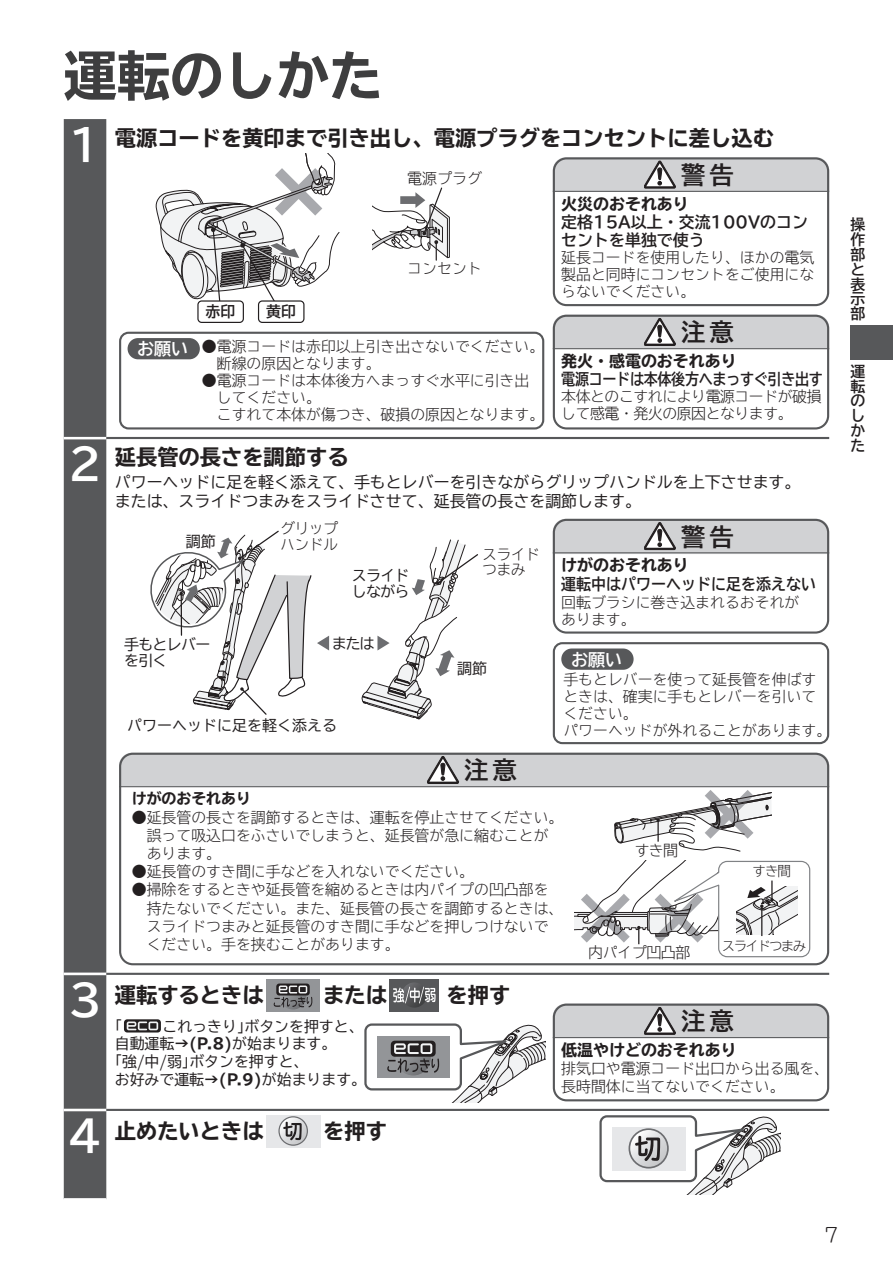
<style>
.page{position:relative;width:893px;height:1263px;background:#fff}
.page>*{position:absolute;margin:0;border:0;box-sizing:border-box;transform-origin:0 0}
.t1{font:700 expanded 53.1px "TBUD Go Std";color:#3e3e3f}
.t2{font:24.3px "TBUD Go Std Bold 90 pv RKSJ H";letter-spacing:.175em;color:#231f20}
.t3{font:700 expanded 21.3px "TBUD Go Std";color:#231f20}
.t4{font:300 19.2px "TBUDR Go Std Super";color:#231f20}
.t5{font:700 16.95px "TBUD Go Std";color:#fff}
.t6{font:15.9px/19.2px "TBUD Go Std";color:#231f20}
.t7{font:700 expanded 15.9px "TBUD Go Std";color:#231f20}
.t8{font:700 15.9px/18px "TBUD Go Std";color:#231f20}
.t9{font:700 15.9px "TBUD Go Std";letter-spacing:-.02em;color:#231f20;scale:.88 1}
.t10{font:700 15.9px "TBUD Go Std";color:#231f20;scale:.94 1}
.t11{font:15px/15.5px "TBUD Go Std Super Light 90 pv RKSJ H";letter-spacing:-.03em;color:#231f20}
.t12{font:15px/15.8px "TBUD Go Std Regular 90 pv RKSJ H";letter-spacing:-.05em;color:#231f20}
.t13{font:15px "TBUD Go Std Regular 90 pv RKSJ H";color:#231f20}
.t14{font:15px/15.5px "TBUD Go Std Super Light 90 pv RKSJ H";letter-spacing:-.05em;color:#231f20}
.t15{font:15px "TBUD Go Std Regular 90 pv RKSJ H";letter-spacing:-.025em;color:#231f20}
.t16{font:15px "TBUD Go Std Bold 90 pv RKSJ H";color:#231f20}
.t17{font:300 14.85px/17px "TBUD Go Std Super";color:#231f20}
.t18{font:14.85px/17.7px "TBUD Go Std";color:#231f20}
.t19{font:300 14.85px/17px "TBUD Go Std Super";letter-spacing:-.03em;color:#231f20}
.t20{font:700 14.85px/14.9px "TBUD Go Std";color:#231f20;text-align:justify}
.t21{font:700 expanded 14.85px "TBUD Go Std";color:#231f20}
.t22{font:13.5px "TBUD Go Std Super Light 90 pv RKSJ H";letter-spacing:-.125em;color:#231f20}
.s1{font-stretch:normal;font-size:42.45px;color:#fff}
.s2{font-weight:700;font-stretch:expanded}
</style>
<div class="page">
<div style="left:64px;top:119px;width:42px;height:1079px;background:#57585a"></div>
<hr style="left:64px;top:437px;width:42px;height:2px;background:#fff">
<hr style="left:64px;top:439px;width:42px;height:1px;background:#fff">
<hr style="left:64px;top:973px;width:42px;height:1px;background:#fff">
<hr style="left:64px;top:974px;width:42px;height:1px;background:#fff">
<hr style="left:64px;top:1109px;width:42px;height:1px;background:#fff">
<hr style="left:64px;top:1110px;width:42px;height:1px;background:#fff">
<hr style="left:106px;top:437px;width:723px;height:2px;background:#57585a">
<hr style="left:106px;top:973px;width:723px;height:2px;background:#57585a">
<hr style="left:106px;top:1109px;width:723px;height:2px;background:#57585a">
<div style="left:266px;top:979px;width:54px;height:33px;background:#939598"></div>
<div style="left:280px;top:983px;width:26px;height:26px;background:#7a7c7f;border-radius:13px"></div>
<div style="left:276px;top:983px;width:34px;height:12px;background:#231f20;border-radius:3px"></div>
<svg style="left:274px;top:985px;width:38px;height:22px"></svg>
<div style="left:390px;top:979px;width:49px;height:32px;background:#57585a"></div>
<svg style="left:402px;top:982px;width:25px;height:26px"></svg>
<svg style="left:393px;top:987px;width:43px;height:16px"></svg>
<svg style="left:124px;top:1019px;width:37px;height:13px"></svg>
<svg style="left:127px;top:1021px;width:31px;height:9px"></svg>
<div style="left:266px;top:1115px;width:54px;height:32px;background:#e6e7e9"></div>
<svg style="left:278px;top:1116px;width:30px;height:30px"></svg>
<svg style="left:280px;top:1117px;width:27px;height:27px"></svg>
<svg style="left:283px;top:1122px;width:19px;height:18px"></svg>
<svg style="left:156px;top:153px;width:184px;height:170px"></svg>
<div style="left:259px;top:301px;width:45px;height:21px;background:#fff;border-radius:4px"></div>
<div style="left:258px;top:300px;width:46px;height:23px;border:1px solid #231f20;border-radius:4px"></div>
<svg style="left:373px;top:187px;width:77px;height:73px"></svg>
<div style="left:553px;top:642px;width:276px;height:102px;border:2px solid #57585a;border-radius:9px"></div>
<svg style="left:599px;top:1115px;width:182px;height:79px"></svg>
<div style="left:561px;top:648px;width:73px;height:22px;background:#57585a;border-radius:11px"></div>
<div style="left:553px;top:157px;width:276px;height:149px;border:2px solid #57585a;border-radius:13px"></div>
<hr style="left:553px;top:191px;width:276px;height:1px;background:#57585a">
<svg style="left:553px;top:157px;width:276px;height:34px;background:#c3c4c6"></svg>
<div style="left:553px;top:315px;width:276px;height:114px;border:2px solid #57585a;border-radius:13px"></div>
<svg style="left:553px;top:315px;width:276px;height:34px;background:#c2c3c5"></svg>
<div style="left:553px;top:1003px;width:276px;height:98px;border:2px solid #57585a;border-radius:13px"></div>
<hr style="left:553px;top:1037px;width:276px;height:1px;background:#57585a">
<svg style="left:553px;top:1003px;width:276px;height:34px;background:#c4c5c7"></svg>
<div style="left:119px;top:332px;width:425px;height:97px;border:2px solid #57585a;border-radius:9px"></div>
<div style="left:128px;top:338px;width:72px;height:21px;background:#57585a;border-radius:11px"></div>
<svg style="left:361px;top:539px;width:117px;height:181px"></svg>
<svg style="left:150px;top:530px;width:179px;height:185px"></svg>
<div style="left:553px;top:519px;width:276px;height:115px;border:2px solid #57585a;border-radius:13px"></div>
<svg style="left:553px;top:519px;width:276px;height:35px;background:#c1c2c4"></svg>
<svg style="left:119px;top:753px;width:710px;height:99px"></svg>
<svg style="left:574px;top:860px;width:236px;height:98px"></svg>
<svg style="left:364px;top:1023px;width:182px;height:80px"></svg>
<div style="left:850px;top:325px;width:43px;height:34px;background:#57585a"></div>
<h1 class="t1" style="left:64px;top:46px;width:320px">運転のしかた</h1>
<h3 class="t3" style="left:68px;top:126px;width:707px"><span class="s1">1</span> 電源コードを黄印まで引き出し、電源プラグをコンセントに差し込む</h3>
<h2 class="t2" style="left:681px;top:155px;width:54px">警告</h2>
<p class="t7" style="left:561px;top:195px;width:129px">火災のおそれあり</p>
<p class="t8" style="left:561px;top:213px;width:248px">定格15A以上・交流100Vのコンセントを単独で使う</p>
<p class="t17" style="left:561px;top:248px;width:254px;text-align:justify">延長コードを使用したり、ほかの電気製品と同時にコンセントをご使用にならないでください。</p>
<h2 class="t2" style="left:681px;top:312px;width:54px">注意</h2>
<p class="t7" style="left:561px;top:352px;width:177px">発火・感電のおそれあり</p>
<p class="t9" style="left:561px;top:366px;width:299px">電源コードは本体後方へまっすぐ引き出す</p>
<p class="t19" style="left:561px;top:388px;width:262px">本体とのこすれにより電源コードが破損して感電・発火の原因となります。</p>
<p class="t11" style="left:407px;top:170px;width:76px">電源プラグ</p>
<p class="t11" style="left:407px;top:260px;width:76px">コンセント</p>
<p class="t16" style="left:206px;top:299px;width:31px">赤印</p>
<p class="t16" style="left:266px;top:299px;width:31px">黄印</p>
<p class="t17" style="left:217px;top:338px;width:321px;text-indent:-15px">●電源コードは赤印以上引き出さないでください｡断線の原因となります。</p>
<p class="t17" style="left:202px;top:372px;width:329px">●電源コードは本体後方へまっすぐ水平に引き出</p>
<p class="t17" style="left:217px;top:389px;width:106px">してください。</p>
<p class="t17" style="left:202px;top:406px;width:336px">　こすれて本体が傷つき、破損の原因となります｡</p>
<p class="t5" style="left:137px;top:335px;width:53px">お願い</p>
<h3 class="t3" style="left:68px;top:445px;width:282px"><span class="s1">2</span> 延長管の長さを調節する</h3>
<p class="t6" style="left:115px;top:472px;width:687px">パワーヘッドに足を軽く添えて、手もとレバーを引きながらグリップハンドルを上下させます。または、スライドつまみをスライドさせて、延長管の長さを調節します。</p>
<p class="t15" style="left:186px;top:529px;width:31px">調節</p>
<p class="t12" style="left:124px;top:636px;width:88px">手もとレバーを引く</p>
<p class="t14" style="left:280px;top:521px;width:59px">グリップハンドル</p>
<p class="t12" style="left:352px;top:568px;width:59px">スライドしながら</p>
<p class="t15" style="left:332px;top:631px;width:44px">または</p>
<p class="t13" style="left:127px;top:713px;width:211px">パワーヘッドに足を軽く添える</p>
<p class="t11" style="left:482px;top:546px;width:59px">スライドつまみ</p>
<p class="t15" style="left:457px;top:656px;width:31px">調節</p>
<h2 class="t2" style="left:464px;top:750px;width:54px">注意</h2>
<h2 class="t2" style="left:681px;top:516px;width:54px">警告</h2>
<p class="t7" style="left:561px;top:556px;width:129px">けがのおそれあり</p>
<p class="t10" style="left:561px;top:571px;width:273px">運転中はパワーヘッドに足を添えない</p>
<p class="t17" style="left:561px;top:594px;width:240px">回転ブラシに巻き込まれるおそれがあります。</p>
<p class="t5" style="left:571px;top:645px;width:53px">お願い</p>
<p class="t17" style="left:563px;top:670px;width:262px">手もとレバーを使って延長管を伸ばすときは、確実に手もとレバーを引いてください。<br>パワーヘッドが外れることがあります｡</p>
<p class="t21" style="left:132px;top:790px;width:121px">けがのおそれあり</p>
<p class="t17" style="left:132px;top:808px;width:426px;line-height:18px">●延長管の長さを調節するときは、運転を停止させてください｡　誤って吸込口をふさいでしまうと、延長管が急に縮むことが　あります。</p>
<p class="t17" style="left:132px;top:863px;width:344px">●延長管のすき間に手などを入れないでください。</p>
<p class="t17" style="left:132px;top:880px;width:433px;line-height:18px">●掃除をするときや延長管を縮めるときは内パイプの凹凸部を　持たないでください。また、延長管の長さを調節するときは、　スライドつまみと延長管のすき間に手などを押しつけないで　ください。手を挟むことがあります。</p>
<p class="t11" style="left:635px;top:842px;width:45px">すき間</p>
<p class="t22" style="left:753px;top:860px;width:40px">すき間</p>
<p class="t11" style="left:588px;top:944px;width:104px">内パイプ凹凸部</p>
<p class="t22" style="left:722px;top:934px;width:86px">スライドつまみ</p>
<h3 class="t3" style="left:68px;top:983px;width:197px"><span class="s1">3</span> 運転するときは</h3>
<h3 class="t3" style="left:323px;top:983px;width:65px">または</h3>
<h3 class="t3" style="left:446px;top:983px;width:65px">を押す</h3>
<p class="t18" style="left:115px;top:1017px;width:9px">｢</p>
<p class="t18" style="left:115px;top:1017px;width:253px;text-indent:48px">これっきり｣ボタンを押すと、自動運転<span class="s2">→(P.8)</span>が始まります。<br>｢強/中/弱｣ボタンを押すと、<br>お好みで運転<span class="s2">→(P.9)</span>が始まります。</p>
<h3 class="t3" style="left:68px;top:1119px;width:197px"><span class="s1">4</span> 止めたいときは</h3>
<h3 class="t3" style="left:323px;top:1119px;width:65px">を押す</h3>
<h2 class="t2" style="left:681px;top:1001px;width:54px">注意</h2>
<p class="t7" style="left:561px;top:1041px;width:177px">低温やけどのおそれあり</p>
<p class="t17" style="left:561px;top:1059px;width:262px;line-height:18px">排気口や電源コード出口から出る風を､長時間体に当てないでください。</p>
<p class="t20" style="left:850px;top:217px;width:16px">操作部と表示部</p>
<p class="t20" style="left:850px;top:364px;width:16px">運転のしかた</p>
<p class="t4" style="left:824px;top:1218px;width:16px">7</p>
</div>
